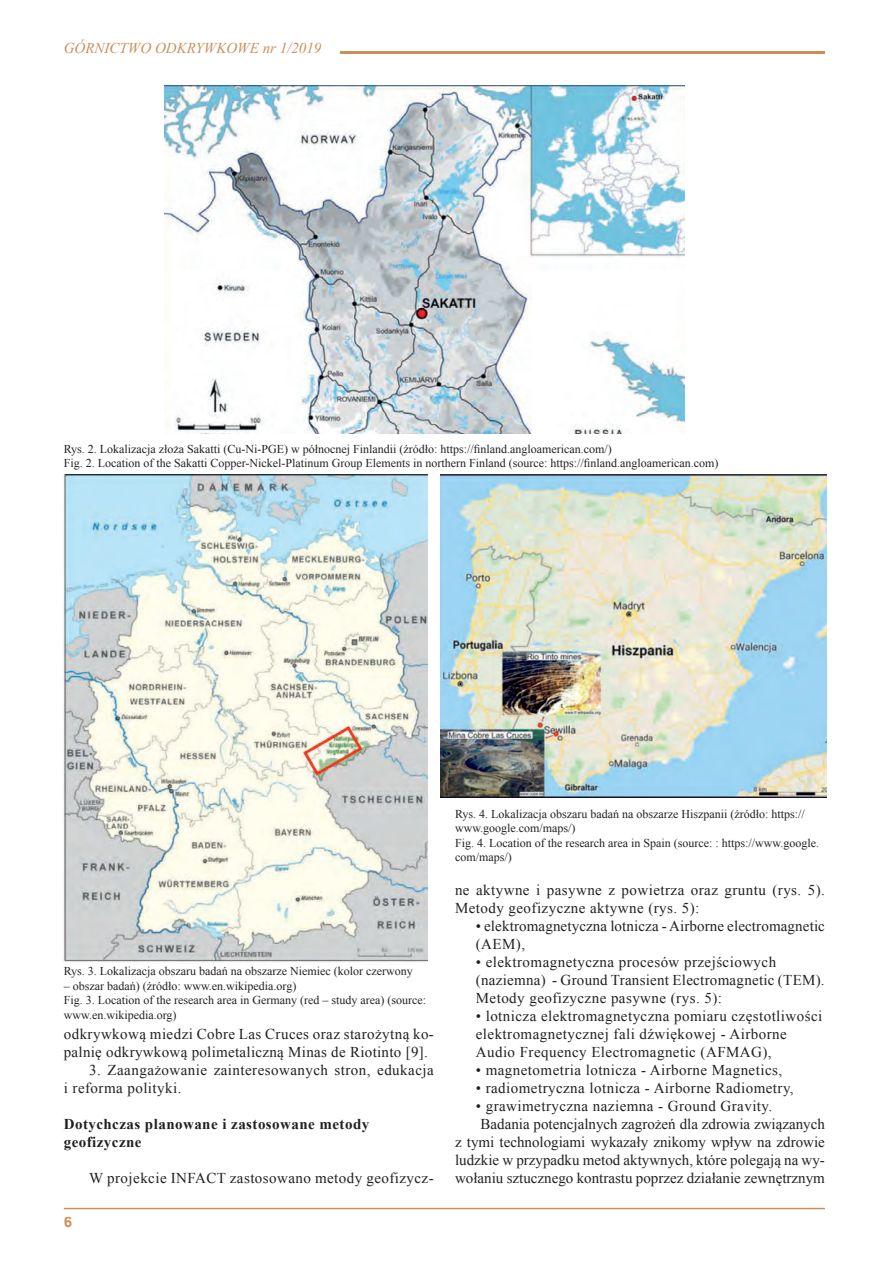
<style>
.page{position:relative;width:893px;height:1263px;background:#fff}
.page>*{position:absolute;margin:0;border:0;box-sizing:border-box;transform-origin:0 0}
.t1{font:15px/18px "Times New Roman";letter-spacing:.03em;color:#231f20}
.t2{font:15px "Times New Roman";color:#231f20}
.t3{font:15px/18px "Times New Roman";letter-spacing:.01em;color:#231f20}
.t4{font:700 15px/18px "Times New Roman";letter-spacing:.03em;color:#231f20}
.t5{font:italic 15px "Times New Roman";color:#cd8e57}
.t6{font:700 15px "Arial";color:#cd8e57}
.t7{font:12px/14.4px "Times New Roman";color:#231f20}
</style>
<div class="page">
<hr style="left:64px;top:1208px;width:761px;height:1px;background:#cd8e57">
<hr style="left:340px;top:51px;width:485px;height:3px;background:#cd8e57">
<img style="left:164px;top:85px;width:521px;height:349px">
<img style="left:63px;top:474px;width:364px;height:488px">
<img style="left:440px;top:474px;width:387px;height:323px">
<p class="t5" style="left:64px;top:37px;width:259px">GÓRNICTWO ODKRYWKOWE nr 1/2019</p>
<p class="t7" style="left:64px;top:441px;width:656px">Rys. 2. Lokalizacja złoża Sakatti (Cu-Ni-PGE) w północnej Finlandii (źródło: https://finland.angloamerican.com/)<br>Fig. 2. Location of the Sakatti Copper-Nickel-Platinum Group Elements in northern Finland (source: https://finland.angloamerican.com)</p>
<p class="t7" style="left:64px;top:964px;width:351px">Rys. 3. Lokalizacja obszaru badań na obszarze Niemiec (kolor czerwony</p>
<p class="t7" style="left:64px;top:978px;width:364px">– obszar badań) (źródło: www.en.wikipedia.org)<br>Fig. 3. Location of the research area in Germany (red – study area) (source: www.en.wikipedia.org)</p>
<p class="t1" style="left:64px;top:1025px;width:371px">odkrywkową miedzi Cobre Las Cruces oraz starożytną ko&shy;palnię odkrywkową polimetaliczną Minas de Riotinto [9].</p>
<p class="t1" style="left:64px;top:1061px;width:371px;text-indent:26px">3. Zaangażowanie zainteresowanych stron, edukacja i reforma polityki.</p>
<p class="t4" style="left:64px;top:1115px;width:307px">Dotychczas planowane i zastosowane metody geofizyczne</p>
<p class="t1" style="left:89px;top:1169px;width:346px">W projekcie INFACT zastosowano metody geofizycz-</p>
<p class="t6" style="left:64px;top:1212px;width:10px">6</p>
<p class="t7" style="left:455px;top:806px;width:366px">Rys. 4. Lokalizacja obszaru badań na obszarze Hiszpanii (źródło: https:// www.google.com/maps/)<br>Fig. 4. Location of the research area in Spain (source: : https://www.google. com/maps/)</p>
<p class="t1" style="left:455px;top:881px;width:371px">ne aktywne i pasywne z powietrza oraz gruntu (rys. 5).<br>Metody geofizyczne aktywne (rys. 5):</p>
<p class="t3" style="left:476px;top:917px;width:351px">• elektromagnetyczna lotnicza - Airborne electromagnetic (AEM),</p>
<p class="t1" style="left:476px;top:953px;width:350px">• elektromagnetyczna procesów przejściowych (naziemna) - Ground Transient Electromagnetic (TEM).<br>Metody geofizyczne pasywne (rys. 5):</p>
<p class="t1" style="left:476px;top:1007px;width:348px">• lotnicza elektromagnetyczna pomiaru częstotliwości elektromagnetycznej fali dźwiękowej - Airborne<br>Audio Frequency Electromagnetic (AFMAG),</p>
<p class="t1" style="left:476px;top:1061px;width:308px">• magnetometria lotnicza - Airborne Magnetics,</p>
<p class="t1" style="left:476px;top:1079px;width:319px">• radiometryczna lotnicza - Airborne Radiometry,</p>
<p class="t1" style="left:476px;top:1097px;width:298px">• grawimetryczna naziemna - Ground Gravity.</p>
<p class="t2" style="left:480px;top:1114px;width:346px">Badania potencjalnych zagrożeń dla zdrowia związanych</p>
<p class="t2" style="left:455px;top:1132px;width:371px">z tymi technologiami wykazały znikomy wpływ na zdrowie</p>
<p class="t2" style="left:455px;top:1150px;width:371px">ludzkie w przypadku metod aktywnych, które polegają na wy-</p>
<p class="t2" style="left:455px;top:1168px;width:371px">wołaniu sztucznego kontrastu poprzez działanie zewnętrznym</p>
</div>
